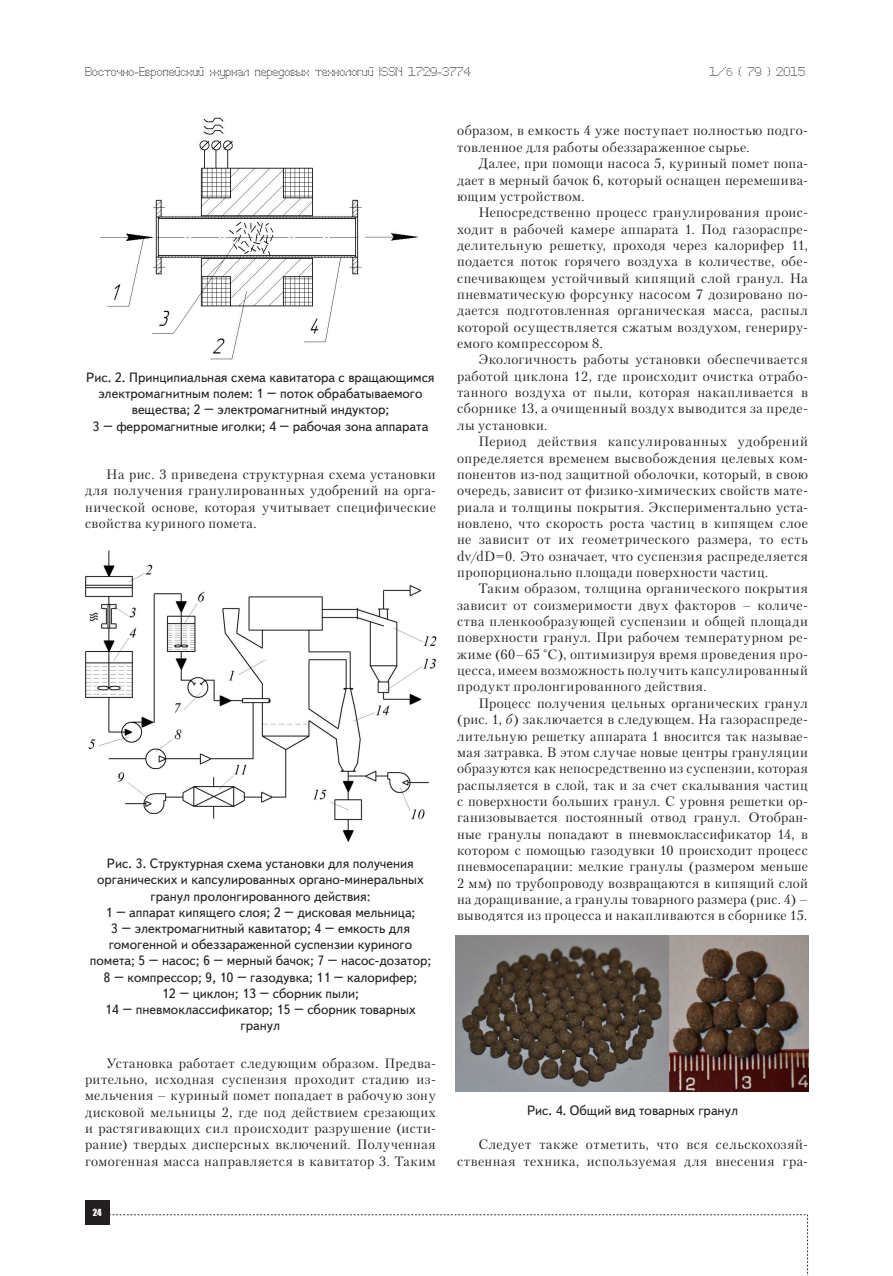
<style>
.page{position:relative;width:893px;height:1276px;background:#fff}
.page>*{position:absolute;margin:0;border:0;box-sizing:border-box;transform-origin:0 0}
.Text__рус{font:13.5px/16.4px "Petersburg C";letter-spacing:.035em;color:#231f20;text-align:justify}
.risunok{font:13.5px/16.2px "Text Book C";color:#231f20;text-align:center}
.t1{font:12px "Perfo";letter-spacing:.015em;color:#231f20}
.t2{font:9px "Impact";color:#fff}
.s1{font-size:10.5px}
.s2{font-style:italic}
</style>
<div class="page">
<div style="left:85px;top:1200px;width:24px;height:24px;background:#231f20"></div>
<svg style="left:109px;top:1214px;width:699px;height:62px"></svg>
<img style="left:100px;top:118px;width:319px;height:242px">
<img style="left:85px;top:550px;width:352px;height:291px">
<img style="left:456px;top:935px;width:352px;height:156px">
<p class="t1" style="left:85px;top:65px;width:387px">Восточно-Европейский журнал передовых технологий ISSN 1729-3774</p>
<p class="t1" style="left:709px;top:65px;width:97px">1/<span class="s1">6</span> ( 79 ) 2015</p>
<p class="risunok" style="left:86px;top:369px;width:350px">Рис. 2. Принципиальная схема кавитатора с вращающимся электромагнитным полем: 1 – поток обрабатываемого вещества; 2 – электромагнитный индуктор;<br>3 – ферромагнитные иголки; 4 – рабочая зона аппарата</p>
<p class="Text__рус" style="left:85px;top:466px;width:352px;text-indent:21px">На рис. 3 приведена структурная схема установки для получения гранулированных удобрений на орга&shy;нической основе, которая учитывает специфические свойства куриного помета.</p>
<p class="risunok" style="left:90px;top:855px;width:343px">Рис. 3. Структурная схема установки для получения органических и капсулированных органо-минеральных гранул пролонгированного действия:<br>1 – аппарат кипящего слоя; 2 – дисковая мельница;<br>3 – электромагнитный кавитатор; 4 – емкость для гомогенной и обеззараженной суспензии куриного помета; 5 – насос; 6 – мерный бачок; 7 – насос-дозатор; 8 – компрессор; 9, 10 – газодувка; 11 – калорифер;<br>12 – циклон; 13 – сборник пыли;<br>14 – пневмоклассификатор; 15 – сборник товарных гранул</p>
<p class="Text__рус" style="left:85px;top:1054px;width:352px;text-indent:21px">Установка работает следующим образом. Предва&shy;рительно, исходная суспензия проходит стадию из&shy;мельчения – куриный помет попадает в рабочую зону дисковой мельницы 2, где под действием срезающих и растягивающих сил происходит разрушение (исти&shy;рание) твердых дисперсных включений. Полученная гомогенная масса направляется в кавитатор 3. Таким</p>
<p class="t2" style="left:93px;top:1205px;width:10px">24</p>
<p class="Text__рус" style="left:457px;top:122px;width:352px">образом, в емкость 4 уже поступает полностью подго&shy;товленное для работы обеззараженное сырье.</p>
<p class="Text__рус" style="left:457px;top:155px;width:352px;text-indent:21px">Далее, при помощи насоса 5, куриный помет попа&shy;дает в мерный бачок 6, который оснащен перемешива&shy;ющим устройством.</p>
<p class="Text__рус" style="left:457px;top:204px;width:352px;text-indent:21px">Непосредственно процесс гранулирования проис&shy;ходит в рабочей камере аппарата 1. Под газораспре&shy;делительную решетку, проходя через калорифер 11, подается поток горячего воздуха в количестве, обе&shy;спечивающем устойчивый кипящий слой гранул. На пневматическую форсунку насосом 7 дозировано по&shy;дается подготовленная органическая масса, распыл которой осуществляется сжатым воздухом, генериру&shy;емого компрессором 8.</p>
<p class="Text__рус" style="left:457px;top:351px;width:352px;text-indent:21px">Экологичность работы установки обеспечивается работой циклона 12, где происходит очистка отрабо&shy;танного воздуха от пыли, которая накапливается в сборнике 13, а очищенный воздух выводится за преде&shy;лы установки.</p>
<p class="Text__рус" style="left:457px;top:433px;width:352px;text-indent:21px">Период действия капсулированных удобрений определяется временем высвобождения целевых ком&shy;понентов из-под защитной оболочки, который, в свою очередь, зависит от физико-химических свойств мате&shy;риала и толщины покрытия. Экспериментально уста&shy;новлено, что скорость роста частиц в кипящем слое не зависит от их геометрического размера, то есть dv/dD=0. Это означает, что суспензия распределяется пропорционально площади поверхности частиц.</p>
<p class="Text__рус" style="left:457px;top:580px;width:352px;text-indent:21px">Таким образом, толщина органического покрытия зависит от соизмеримости двух факторов – количе&shy;ства пленкообразующей суспензии и общей площади поверхности гранул. При рабочем температурном ре&shy;жиме (60–65 °С), оптимизируя время проведения про&shy;цесса, имеем возможность получить капсулированный продукт пролонгированного действия.</p>
<p class="Text__рус" style="left:457px;top:695px;width:352px;text-indent:21px">Процесс получения цельных органических гранул (рис. 1, <span class="s2">б</span>) заключается в следующем. На газораспреде&shy;лительную решетку аппарата 1 вносится так называе&shy;мая затравка. В этом случае новые центры грануляции образуются как непосредственно из суспензии, которая распыляется в слой, так и за счет скалывания частиц с поверхности больших гранул. С уровня решетки ор&shy;ганизовывается постоянный отвод гранул. Отобран&shy;ные гранулы попадают в пневмоклассификатор 14, в котором с помощью газодувки 10 происходит процесс пневмосепарации: мелкие гранулы (размером меньше 2 мм) по трубопроводу возвращаются в кипящий слой на доращивание, а гранулы товарного размера (рис. 4) – выводятся из процесса и накапливаются в сборнике 15.</p>
<p class="risunok" style="left:527px;top:1102px;width:212px">Рис. 4. Общий вид товарных гранул</p>
<p class="Text__рус" style="left:457px;top:1136px;width:352px;text-align:right">Следует также отметить, что вся сельскохозяй&shy;ственная техника, используемая для внесения гра-</p>
</div>
